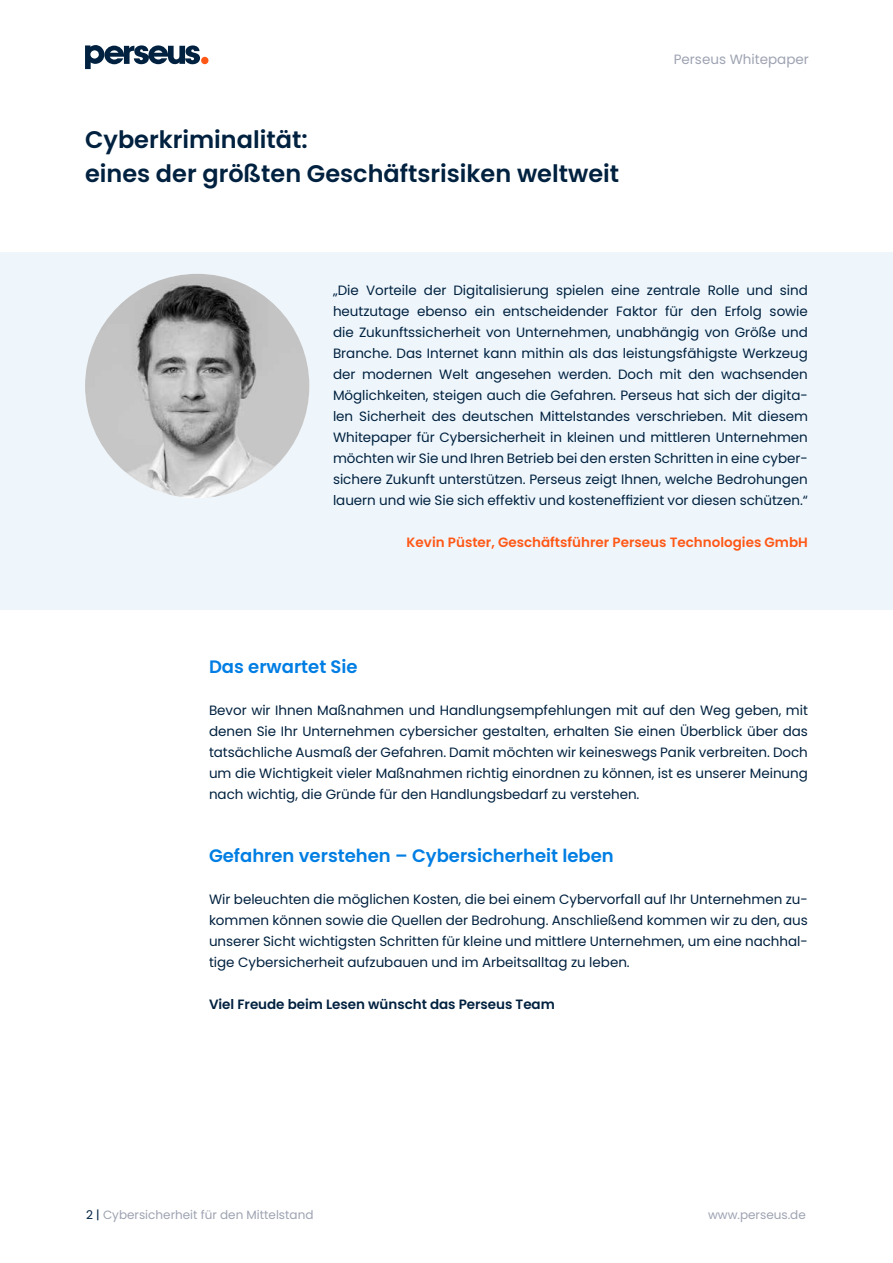
<style>
.page{position:relative;width:893px;height:1263px;background:#fff}
.page>*{position:absolute;margin:0;border:0;box-sizing:border-box;transform-origin:0 0}
.t1{font:600 24px/34.5px "Poppins";color:#00213f}
.t2{font:600 18px "Poppins";color:#007ee3}
.t3{font:13.5px/21px "Poppins";letter-spacing:-.005em;color:#00213f;text-align:justify}
.t4{font:600 13.5px "Poppins";color:#ff5816}
.t5{font:600 13.5px "Poppins";letter-spacing:-.005em;color:#00213f}
.t6{font:13.5px "Poppins";color:#9ea3b2}
.t7{font:12px "Poppins";color:#9ea3b2}
.s1{color:#00213f}
</style>
<div class="page">
<svg style="left:85px;top:45px;width:115px;height:24px"></svg>
<div style="left:201px;top:57px;width:7px;height:7px;background:#ff5816;border-radius:50%"></div>
<div style="left:0;top:253px;width:893px;height:357px;background:#eef6fc"></div>
<img style="left:85px;top:274px;width:224px;height:224px;border-radius:112px">
<h1 class="t1" style="left:85px;top:122px;width:536px">Cyberkriminalität:<br>eines der größten Geschäftsrisiken weltweit</h1>
<p class="t6" style="left:674px;top:51px;width:137px">Perseus Whitepaper</p>
<p class="t3" style="left:333px;top:280px;width:476px">„Die Vorteile der Digitalisierung spielen eine zentrale Rolle und sind heutzutage ebenso ein entscheidender Faktor für den Erfolg sowie die Zukunftssicherheit von Unternehmen, unabhängig von Größe und Branche. Das Internet kann mithin als das leistungsfähigste Werkzeug der modernen Welt angesehen werden. Doch mit den wachsenden Möglichkeiten, steigen auch die Gefahren. Perseus hat sich der digita&shy;len Sicherheit des deutschen Mittelstandes verschrieben. Mit diesem Whitepaper für Cybersicherheit in kleinen und mittleren Unternehmen möchten wir Sie und Ihren Betrieb bei den ersten Schritten in eine cyber&shy;sichere Zukunft unterstützen. Perseus zeigt Ihnen, welche Bedrohungen lauern und wie Sie sich effektiv und kosteneffizient vor diesen schützen.“</p>
<p class="t4" style="left:407px;top:534px;width:403px">Kevin Püster, Geschäftsführer Perseus Technologies GmbH</p>
<h2 class="t2" style="left:209px;top:656px;width:150px">Das erwartet Sie</h2>
<p class="t3" style="left:209px;top:700px;width:600px">Bevor wir Ihnen Maßnahmen und Handlungsempfehlungen mit auf den Weg geben, mit denen Sie Ihr Unternehmen cybersicher gestalten, erhalten Sie einen Überblick über das tatsächliche Ausmaß der Gefahren. Damit möchten wir keineswegs Panik verbreiten. Doch um die Wichtigkeit vieler Maßnahmen richtig einordnen zu können, ist es unserer Meinung nach wichtig, die Gründe für den Handlungsbedarf zu verstehen.</p>
<h2 class="t2" style="left:209px;top:845px;width:406px">Gefahren verstehen – Cybersicherheit leben</h2>
<p class="t3" style="left:209px;top:889px;width:600px">Wir beleuchten die möglichen Kosten, die bei einem Cybervorfall auf Ihr Unternehmen zu&shy;kommen können sowie die Quellen der Bedrohung. Anschließend kommen wir zu den, aus unserer Sicht wichtigsten Schritten für kleine und mittlere Unternehmen, um eine nachhal&shy;tige Cybersicherheit aufzubauen und im Arbeitsalltag zu leben.</p>
<p class="t5" style="left:209px;top:996px;width:347px">Viel Freude beim Lesen wünscht das Perseus Team</p>
<p class="t7" style="left:86px;top:1207px;width:229px"><span class="s1">2 |</span> Cybersicherheit für den Mittelstand</p>
<p class="t7" style="left:708px;top:1207px;width:99px">www.perseus.de</p>
</div>
